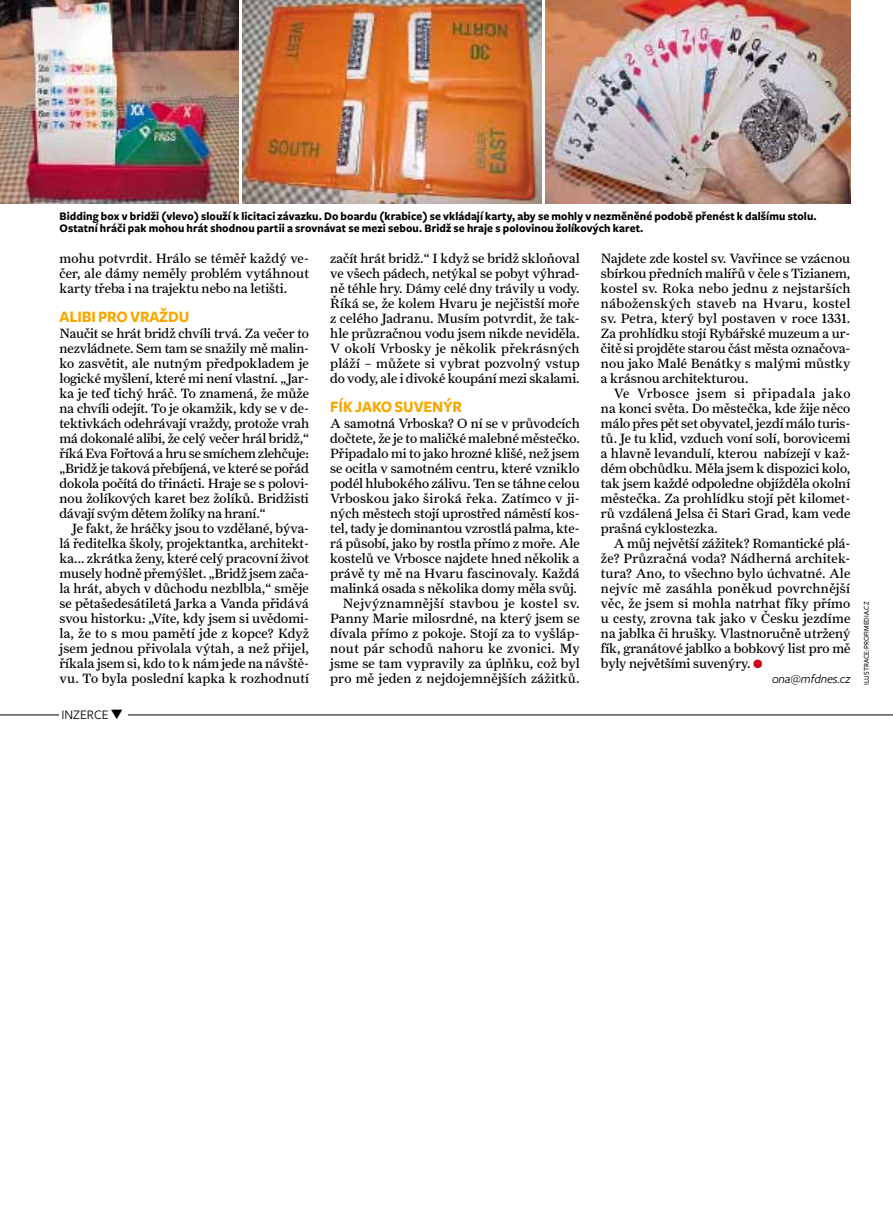
<style>
.page{position:relative;width:893px;height:1212px;background:#fff}
.page>*{position:absolute;margin:0;border:0;box-sizing:border-box;transform-origin:0 0}
.t1{font:700 16.5px "Freight Sans SCCE";letter-spacing:-.01em;color:#f7a800;scale:.95 1}
.t2{font:13.5px/15px "Farnham Text CE";color:#000;text-align:justify}
.t3{font:13.5px "Freight Sans CE";color:#000}
.t4{font:italic 12.75px "Freight Sans CE";letter-spacing:-.01em;color:#000}
.t5{font:700 12px/12px "Freight Sans CE";letter-spacing:.01em;color:#000;scale:.95 1}
.t6{font:500 7.5px "Freight Sans CE";color:#000;scale:.95 1}
.s1{color:#cd071e}
</style>
<div class="page">
<img style="left:546px;top:0;width:304px;height:203px">
<hr style="left:0;top:715px;width:893px;height:1px;background:#000">
<div style="left:60px;top:707px;width:68px;height:15px;background:#fff"></div>
<img style="left:242px;top:0;width:300px;height:203px">
<img style="left:0;top:0;width:238px;height:203px">
<p class="t5" style="left:60px;top:211px;width:798px">Bidding box v bridži (vlevo) slouží k licitaci závazku. Do boardu (krabice) se vkládají karty, aby se mohly v nezměněné podobě přenést k dalšímu stolu.<br>Ostatní hráči pak mohou hrát shodnou partii a srovnávat se mezi sebou. Bridž se hraje s polovinou žolíkových karet.</p>
<p class="t2" style="left:60px;top:251px;width:251px">mohu potvrdit. Hrálo se téměř každý ve&shy;čer, ale dámy neměly problém vytáhnout karty třeba i na trajektu nebo na letišti.</p>
<p class="t1" style="left:60px;top:307px;width:138px">ALIBI PRO VRAŽDU</p>
<p class="t2" style="left:60px;top:326px;width:251px">Naučit se hrát bridž chvíli trvá. Za večer to nezvládnete. Sem tam se snažily mě malin&shy;ko zasvětit, ale nutným předpokladem je logické myšlení, které mi není vlastní. „Jar&shy;ka je teď tichý hráč. To znamená, že může na chvíli odejít. To je okamžik, kdy se v de&shy;tektivkách odehrávají vraždy, protože vrah má dokonalé alibi, že celý večer hrál bridž,“ říká Eva Fořtová a hru se smíchem zlehčuje: „Bridž je taková přebíjená, ve které se pořád dokola počítá do třinácti. Hraje se s polovi&shy;nou žolíkových karet bez žolíků. Bridžisti dávají svým dětem žolíky na hraní.“</p>
<p class="t2" style="left:60px;top:521px;width:251px;text-indent:13px">Je fakt, že hráčky jsou to vzdělané, býva&shy;lá ředitelka školy, projektantka, architekt&shy;ka... zkrátka ženy, které celý pracovní život musely hodně přemýšlet. „Bridž jsem zača&shy;la hrát, abych v důchodu nezblbla,“ směje se pětašedesátiletá Jarka a Vanda přidává svou historku: „Víte, kdy jsem si uvědomi&shy;la, že to s mou pamětí jde z kopce? Když jsem jednou přivolala výtah, a než přijel, říkala jsem si, kdo to k nám jede na návště&shy;vu. To byla poslední kapka k rozhodnutí</p>
<p class="t3" style="left:61px;top:707px;width:63px">INZERCE ▼</p>
<p class="t2" style="left:330px;top:251px;width:251px">začít hrát bridž.“ I když se bridž skloňoval ve všech pádech, netýkal se pobyt výhrad&shy;ně téhle hry. Dámy celé dny trávily u vody.<br>Říká se, že kolem Hvaru je nejčistší moře z celého Jadranu. Musím potvrdit, že tak&shy;hle průzračnou vodu jsem nikde neviděla.<br>V okolí Vrbosky je několik překrásných pláží – můžete si vybrat pozvolný vstup do vody, ale i divoké koupání mezi skalami.</p>
<p class="t1" style="left:330px;top:397px;width:140px">FÍK JAKO SUVENÝR</p>
<p class="t2" style="left:330px;top:416px;width:251px;text-align:right">A samotná Vrboska? O ní se v průvodcích dočtete, že je to maličké malebné městečko.<br>Připadalo mi to jako hrozné klišé, než jsem se ocitla v samotném centru, které vzniklo podél hlubokého zálivu. Ten se táhne celou Vrboskou jako široká řeka. Zatímco v ji&shy;ných městech stojí uprostřed náměstí kos&shy;tel, tady je dominantou vzrostlá palma, kte&shy;rá působí, jako by rostla přímo z moře. Ale kostelů ve Vrbosce najdete hned několik a právě ty mě na Hvaru fascinovaly. Každá malinká osada s několika domy měla svůj.<br>Nejvýznamnější stavbou je kostel sv.<br>Panny Marie milosrdné, na který jsem se dívala přímo z pokoje. Stojí za to vyšláp&shy;nout pár schodů nahoru ke zvonici. My jsme se tam vypravily za úplňku, což byl pro mě jeden z nejdojemnějších zážitků.</p>
<p class="t2" style="left:601px;top:251px;width:251px">Najdete zde kostel sv. Vavřince se vzácnou sbírkou předních malířů v čele s Tizianem, kostel sv. Roka nebo jednu z nejstarších náboženských staveb na Hvaru, kostel sv. Petra, který byl postaven v roce 1331.<br>Za prohlídku stojí Rybářské muzeum a ur&shy;čitě si projděte starou část města označova&shy;nou jako Malé Benátky s malými můstky a krásnou architekturou.</p>
<p class="t2" style="left:601px;top:386px;width:251px;text-indent:13px">Ve Vrbosce jsem si připadala jako na konci světa. Do městečka, kde žije něco málo přes pět set obyvatel, jezdí málo turis&shy;tů. Je tu klid, vzduch voní solí, borovicemi a hlavně levandulí, kterou nabízejí v kaž&shy;dém obchůdku. Měla jsem k dispozici kolo, tak jsem každé odpoledne objížděla okolní městečka. Za prohlídku stojí pět kilomet&shy;rů vzdálená Jelsa či Stari Grad, kam vede prašná cyklostezka.</p>
<p class="t2" style="left:601px;top:536px;width:251px;text-indent:13px">A můj největší zážitek? Romantické plá&shy;že? Průzračná voda? Nádherná architek&shy;tura? Ano, to všechno bylo úchvatné. Ale nejvíc mě zasáhla poněkud povrchnější věc, že jsem si mohla natrhat fíky přímo u cesty, zrovna tak jako v Česku jezdíme na jablka či hrušky. Vlastnoručně utržený fík, granátové jablko a bobkový list pro mě byly největšími suvenýry. <span class="s1">●</span></p>
<p class="t4" style="left:772px;top:671px;width:80px">ona@mfdnes.cz</p>
<p class="t6" style="left:862px;top:685px;width:89px;rotate:-90deg">ilustrace: profimedia.cz</p>
</div>
